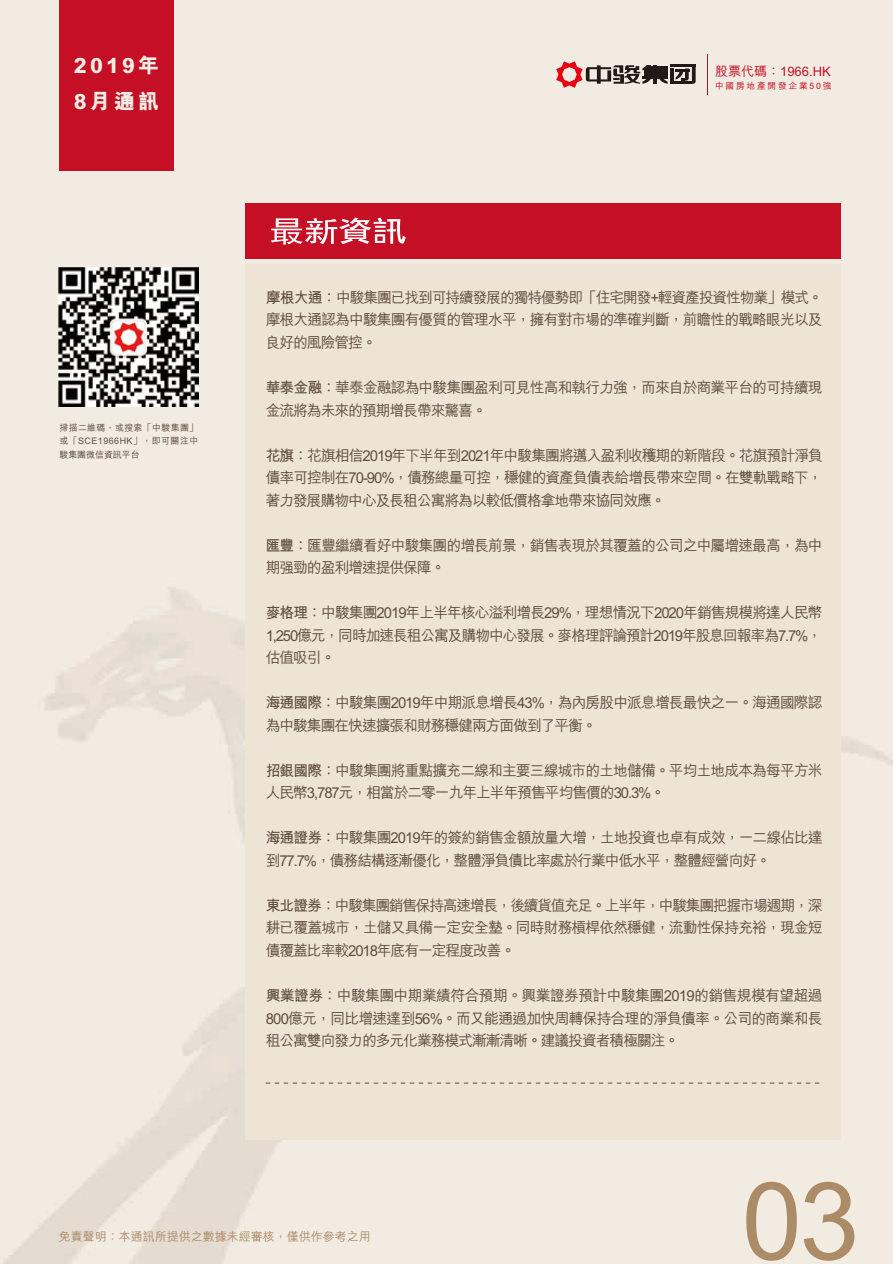
<style>
.page{position:relative;width:893px;height:1264px;background:#fff}
.page>*{position:absolute;margin:0;border:0;box-sizing:border-box;transform-origin:0 0}
.t1{font:108px "Arial";color:#ac8c67}
.t2{font:800 21px/36px "M Hei HK";letter-spacing:.15em;color:#f1ece4}
.t3{font:500 15px/22.5px "M Hei HK";letter-spacing:-.065em;color:#604d40;text-align:justify}
.t4{font:500 13.05px "M Hei HK";color:#c40f24}
.t5{font:500 12px "M Hei HK";color:#ac8c67}
.t6{font:500 9px/13.5px "M Hei HK";letter-spacing:.04em;color:#604d40;text-align:justify}
.t7{font:500 8.7px "M Hei HK";letter-spacing:.2em;color:#c40f24}
.s1{font-weight:700}
</style>
<div class="page">
<img style="left:0;top:0;width:893px;height:1263px">
<div style="left:59px;top:0;width:115px;height:170px;background:#c40f24"></div>
<img style="left:59px;top:267px;width:139px;height:139px">
<hr style="left:707px;top:54px;width:1px;height:41px;background:#c40f24">
<hr style="left:670px;top:65px;width:25px;height:2px;background:#231916">
<hr style="left:670px;top:82px;width:22px;height:2px;background:#231916">
<hr style="left:670px;top:69px;width:4px;height:15px;background:#231916">
<svg style="left:675px;top:67px;width:20px;height:17px"></svg>
<hr style="left:647px;top:66px;width:21px;height:2px;background:#231916">
<hr style="left:647px;top:69px;width:21px;height:2px;background:#231916">
<hr style="left:647px;top:71px;width:21px;height:2px;background:#231916">
<hr style="left:647px;top:74px;width:21px;height:2px;background:#231916">
<hr style="left:642px;top:77px;width:26px;height:2px;background:#231916">
<hr style="left:653px;top:65px;width:4px;height:19px;background:#231916">
<svg style="left:556px;top:61px;width:95px;height:27px;background:#ba9793"></svg>
<svg style="left:659px;top:79px;width:9px;height:5px"></svg>
<div style="left:245px;top:203px;width:595px;height:56px;background:#c40f24"></div>
<svg style="left:271px;top:217px;width:134px;height:27px"></svg>
<div style="left:245px;top:264px;width:595px;height:875px;background:#ede4d6"></div>
<svg style="left:266px;top:1082px;width:554px;height:1px"></svg>
<h2 class="t2" style="left:74px;top:47px;width:87px">2019年<br>8月通訊</h2>
<p class="t4" style="left:715px;top:62px;width:117px">股票代碼：1966.HK</p>
<p class="t7" style="left:715px;top:79px;width:118px">中國房地產開發企業50強</p>
<p class="t6" style="left:59px;top:419px;width:140px">掃描二維碼，或搜索「中駿集團」或「SCE1966HK」，即可關注中駿集團微信資訊平台</p>
<p class="t3" style="left:266px;top:285px;width:559px"><span class="s1">摩根大通：</span>中駿集團已找到可持續發展的獨特優勢即「住宅開發+輕資產投資性物業」模式。摩根大通認為中駿集團有優質的管理水平，擁有對市場的準確判斷，前瞻性的戰略眼光以及良好的風險管控。</p>
<p class="t3" style="left:266px;top:375px;width:558px"><span class="s1">華泰金融：</span>華泰金融認為中駿集團盈利可見性高和執行力強，而來自於商業平台的可持續現金流將為未來的預期增長帶來驚喜。</p>
<p class="t3" style="left:266px;top:442px;width:559px"><span class="s1">花旗：</span>花旗相信2019年下半年到2021年中駿集團將邁入盈利收穫期的新階段。花旗預計淨負債率可控制在70-90%，債務總量可控，穩健的資產負債表給增長帶來空間。在雙軌戰略下，著力發展購物中心及長租公寓將為以較低價格拿地帶來協同效應。</p>
<p class="t3" style="left:266px;top:532px;width:558px"><span class="s1">匯豐：</span>匯豐繼續看好中駿集團的增長前景，銷售表現於其覆蓋的公司之中屬增速最高，為中期强勁的盈利增速提供保障。</p>
<p class="t3" style="left:266px;top:600px;width:558px"><span class="s1">麥格理：</span>中駿集團2019年上半年核心溢利增長29%，理想情況下2020年銷售規模將達人民幣1,250億元，同時加速長租公寓及購物中心發展。麥格理評論預計2019年股息回報率為7.7%，估值吸引。</p>
<p class="t3" style="left:266px;top:690px;width:558px"><span class="s1">海通國際：</span>中駿集團2019年中期派息增長43%，為內房股中派息增長最快之一。海通國際認為中駿集團在快速擴張和財務穩健兩方面做到了平衡。</p>
<p class="t3" style="left:266px;top:757px;width:558px"><span class="s1">招銀國際：</span>中駿集團將重點擴充二線和主要三線城市的土地儲備。平均土地成本為每平方米人民幣3,787元，相當於二零一九年上半年預售平均售價的30.3%。</p>
<p class="t3" style="left:266px;top:825px;width:559px"><span class="s1">海通證券：</span>中駿集團2019年的簽約銷售金額放量大增，土地投資也卓有成效，一二線佔比達到77.7%，債務結構逐漸優化，整體淨負債比率處於行業中低水平，整體經營向好。</p>
<p class="t3" style="left:266px;top:892px;width:558px"><span class="s1">東北證券：</span>中駿集團銷售保持高速增長，後續貨值充足。上半年，中駿集團把握市場週期，深耕已覆蓋城市，土儲又具備一定安全墊。同時財務槓桿依然穩健，流動性保持充裕，現金短債覆蓋比率較2018年底有一定程度改善。</p>
<p class="t3" style="left:266px;top:982px;width:558px"><span class="s1">興業證券：</span>中駿集團中期業績符合預期。興業證券預計中駿集團2019的銷售規模有望超過800億元，同比增速達到56%。而又能通過加快周轉保持合理的淨負債率。公司的商業和長租公寓雙向發力的多元化業務模式漸漸清晰。建議投資者積極關注。</p>
<p class="t5" style="left:59px;top:1227px;width:314px">免責聲明：本通訊所提供之數據未經審核，僅供作參考之用</p>
<h1 class="t1" style="left:742px;top:1150px;width:119px">03</h1>
</div>
